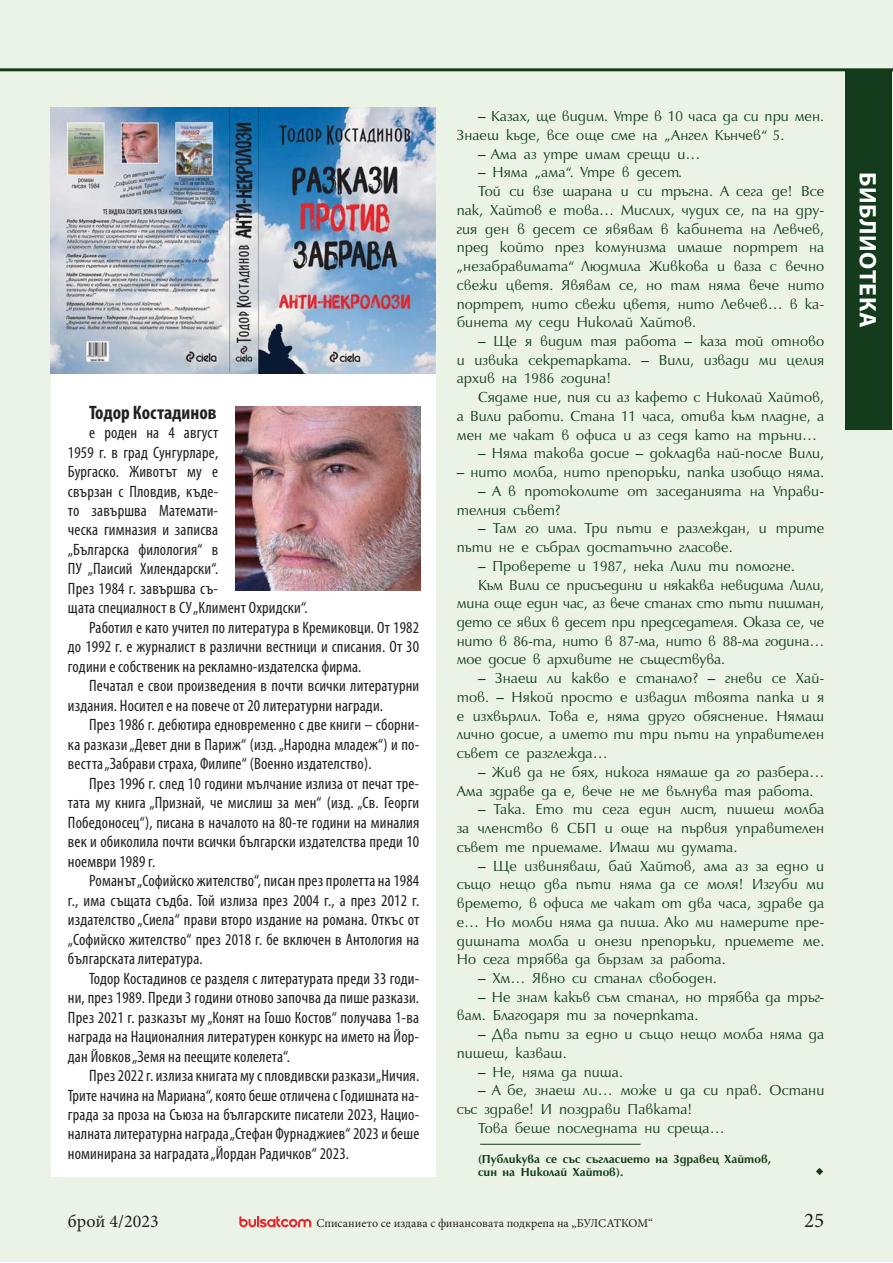
<style>
.page{position:relative;width:893px;height:1263px;background:#fff}
.page>*{position:absolute;margin:0;border:0;box-sizing:border-box;transform-origin:0 0}
.t1{font:700 24px "Myriad Pro";letter-spacing:.02em;color:#fff}
.t2{font:21px "Minion Pro";color:#231f20}
.t3{font:700 condensed 19.5px "Myriad Pro";color:#231f20}
.t4{font:18px "Minion Pro";color:#231f20}
.t5{font:18px "Minion Pro";color:#143c1c}
.t6{font:condensed 16.5px "Myriad Pro";letter-spacing:.01em;color:#231f20}
.t7{font:15px/18.8px "Opal Bulgarian CYR";letter-spacing:.005em;color:#143c1c}
.t8{font:700 12px/13.5px "Opal Bulgarian CYR";letter-spacing:.005em;color:#143c1c}
.t9{font:12px "Minion Pro";color:#231f20}
</style>
<div class="page">
<div style="left:0;top:0;width:892px;height:1262px;background:#eaf3e6"></div>
<svg style="left:239px;top:1216px;width:72px;height:11px"></svg>
<div style="left:845px;top:70px;width:47px;height:360px;background:#143c1c"></div>
<hr style="left:0;top:68px;width:892px;height:3px;background:#143c1c">
<div style="left:51px;top:107px;width:384px;height:1070px;background:#fff"></div>
<img style="left:51px;top:108px;width:384px;height:265px">
<img style="left:235px;top:406px;width:185px;height:185px">
<hr style="left:480px;top:1144px;width:160px;height:1px;background:#143c1c">
<h3 class="t3" style="left:89px;top:400px;width:129px">Тодор Костадинов</h3>
<p class="t6" style="left:89px;top:423px;width:131px">е роден на 4 август</p>
<p class="t6" style="left:68px;top:442px;width:152px">1959 г. в град Сунгурларе,</p>
<p class="t6" style="left:68px;top:462px;width:152px">Бургаско. Животът му е</p>
<p class="t6" style="left:68px;top:481px;width:152px">свързан с Пловдив, къде-</p>
<p class="t6" style="left:68px;top:501px;width:152px">то завършва Математи-</p>
<p class="t6" style="left:68px;top:520px;width:152px">ческа гимназия и записва</p>
<p class="t6" style="left:68px;top:540px;width:152px">„Българска филология“ в</p>
<p class="t6" style="left:68px;top:559px;width:152px">ПУ „Паисий Хилендарски“.</p>
<p class="t6" style="left:68px;top:579px;width:152px">През 1984 г. завършва съ-</p>
<p class="t6" style="left:68px;top:598px;width:241px">щата специалност в СУ „Климент Охридски“.</p>
<p class="t6" style="left:89px;top:618px;width:331px">Работил е като учител по литература в Кремиковци. От 1982</p>
<p class="t6" style="left:68px;top:637px;width:353px">до 1992 г. е журналист в различни вестници и списания. От 30</p>
<p class="t6" style="left:68px;top:657px;width:295px">години е собственик на рекламно-издателска фирма.</p>
<p class="t6" style="left:89px;top:676px;width:332px">Печатал е свои произведения в почти всички литературни</p>
<p class="t6" style="left:68px;top:695px;width:317px">издания. Носител е на повече от 20 литературни награди.</p>
<p class="t6" style="left:89px;top:715px;width:332px">През 1986 г. дебютира едновременно с две книги – сборни-</p>
<p class="t6" style="left:68px;top:734px;width:353px">ка разкази „Девет дни в Париж“ (изд. „Народна младеж“) и по-</p>
<p class="t6" style="left:68px;top:754px;width:305px">вестта „Забрави страха, Филипе“ (Военно издателство).</p>
<p class="t6" style="left:89px;top:773px;width:331px">През 1996 г. след 10 години мълчание излиза от печат тре-</p>
<p class="t6" style="left:68px;top:793px;width:353px">тата му книга „Признай, че мислиш за мен“ (изд. „Св. Георги</p>
<p class="t6" style="left:68px;top:812px;width:353px">Победоносец“), писана в началото на 80-те години на миналия</p>
<p class="t6" style="left:68px;top:832px;width:353px">век и обиколила почти всички български издателства преди 10</p>
<p class="t6" style="left:68px;top:851px;width:89px">ноември 1989 г.</p>
<p class="t6" style="left:89px;top:871px;width:331px">Романът „Софийско жителство“, писан през пролетта на 1984</p>
<p class="t6" style="left:68px;top:890px;width:353px">г., има същата съдба. Той излиза през 2004 г., а през 2012 г.</p>
<p class="t6" style="left:68px;top:910px;width:353px">издателство „Сиела“ прави второ издание на романа. Откъс от</p>
<p class="t6" style="left:68px;top:929px;width:353px">„Софийско жителство“ през 2018 г. бе включен в Антология на</p>
<p class="t6" style="left:68px;top:949px;width:136px">българската литература.</p>
<p class="t6" style="left:89px;top:968px;width:332px">Тодор Костадинов се разделя с литературата преди 33 годи-</p>
<p class="t6" style="left:68px;top:988px;width:353px">ни, през 1989. Преди 3 години отново започва да пише разкази.</p>
<p class="t6" style="left:68px;top:1007px;width:353px">През 2021 г. разказът му „Конят на Гошо Костов“ получава 1-ва</p>
<p class="t6" style="left:68px;top:1027px;width:353px">награда на Националния литературен конкурс на името на Йор-</p>
<p class="t6" style="left:68px;top:1046px;width:224px">дан Йовков „Земя на пеещите колелета“.</p>
<p class="t6" style="left:89px;top:1066px;width:331px">През 2022 г. излиза книгата му с пловдивски разкази „Ничия.</p>
<p class="t6" style="left:68px;top:1085px;width:353px">Трите начина на Мариана“, която беше отличена с Годишната на-</p>
<p class="t6" style="left:68px;top:1105px;width:353px">града за проза на Съюза на българските писатели 2023, Нацио-</p>
<p class="t6" style="left:68px;top:1124px;width:353px">налната литературна награда „Стефан Фурнаджиев“ 2023 и беше</p>
<p class="t6" style="left:68px;top:1144px;width:283px">номинирана за наградата „Йордан Радичков“ 2023.</p>
<p class="t7" style="left:457px;top:107px;width:369px;text-indent:21px">– Казах, ще видим. Утре в 10 часа да си при мен.<br>Знаеш къде, все още сме на „Ангел Кънчев“ 5.</p>
<p class="t7" style="left:478px;top:144px;width:224px">– Ама аз утре имам срещи и…</p>
<p class="t7" style="left:478px;top:163px;width:206px">– Няма „ама“. Утре в десет.</p>
<p class="t7" style="left:478px;top:182px;width:348px">Той си взе шарана и си тръгна. А сега де! Все</p>
<p class="t7" style="left:457px;top:200px;width:369px">пак, Хайтов е това… Мислих, чудих се, па на дру-</p>
<p class="t7" style="left:457px;top:219px;width:369px">гия ден в десет се явявам в кабинета на Левчев,</p>
<p class="t7" style="left:457px;top:238px;width:369px">пред който през комунизма имаше портрет на</p>
<p class="t7" style="left:457px;top:257px;width:369px">„незабравимата“ Людмила Живкова и ваза с вечно</p>
<p class="t7" style="left:457px;top:275px;width:369px">свежи цветя. Явявам се, но там няма вече нито</p>
<p class="t7" style="left:457px;top:294px;width:369px">портрет, нито свежи цветя, нито Левчев… в ка-</p>
<p class="t7" style="left:457px;top:313px;width:241px">бинета му седи Николай Хайтов.</p>
<p class="t7" style="left:457px;top:331px;width:369px;text-align:justify;text-indent:21px">– Ще я видим тая работа – каза той отново и извика секретарката. – Вили, извади ми целия архив на 1986 година!</p>
<p class="t7" style="left:457px;top:388px;width:369px;text-align:justify;text-indent:21px">Сядаме ние, пия си аз кафето с Николай Хайтов, а Вили работи. Стана 11 часа, отива към пладне, а мен ме чакат в офиса и аз седя като на тръни…</p>
<p class="t7" style="left:478px;top:444px;width:348px">– Няма такова досие – докладва най-после Вили,</p>
<p class="t7" style="left:457px;top:463px;width:369px">– нито молба, нито препоръки, папка изобщо няма.</p>
<p class="t7" style="left:457px;top:481px;width:369px;text-indent:21px">– А в протоколите от заседанията на Управи&shy;телния съвет?</p>
<p class="t7" style="left:457px;top:519px;width:369px;text-indent:21px">– Там го има. Три пъти е разлеждан, и трите пъти не е събрал достатъчно гласове.</p>
<p class="t7" style="left:478px;top:556px;width:318px">– Проверете и 1987, нека Лили ти помогне.</p>
<p class="t7" style="left:478px;top:575px;width:348px">Към Вили се присъедини и някаква невидима Лили,</p>
<p class="t7" style="left:457px;top:594px;width:369px">мина още един час, аз вече станах сто пъти пишман,</p>
<p class="t7" style="left:457px;top:612px;width:369px">дето се явих в десет при председателя. Оказа се, че</p>
<p class="t7" style="left:457px;top:631px;width:369px">нито в 86-та, нито в 87-ма, нито в 88-ма година…</p>
<p class="t7" style="left:457px;top:650px;width:270px">мое досие в архивите не съществува.</p>
<p class="t7" style="left:457px;top:669px;width:369px;text-align:justify;text-indent:21px">– Знаеш ли какво е станало? – гневи се Хай&shy;тов. – Някой просто е извадил твоята папка и я е изхвърлил. Това е, няма друго обяснение. Нямаш лично досие, а името ти три пъти на управителен съвет се разглежда…</p>
<p class="t7" style="left:457px;top:762px;width:369px;text-indent:21px">– Жив да не бях, никога нямаше да го разбера…<br>Ама здраве да е, вече не ме вълнува тая работа.</p>
<p class="t7" style="left:457px;top:800px;width:369px;text-align:justify;text-indent:21px">– Така. Ето ти сега един лист, пишеш молба за членство в СБП и още на първия управителен съвет те приемаме. Имаш ми думата.</p>
<p class="t7" style="left:457px;top:856px;width:369px;text-align:justify;text-indent:21px">– Ще извиняваш, бай Хайтов, ама аз за едно и също нещо два пъти няма да се моля! Изгуби ми времето, в офиса ме чакат от два часа, здраве да е… Но молби няма да пиша. Ако ми намерите пре&shy;дишната молба и онези препоръки, приемете ме.<br>Но сега трябва да бързам за работа.</p>
<p class="t7" style="left:478px;top:968px;width:240px">– Хм… Явно си станал свободен.</p>
<p class="t7" style="left:457px;top:987px;width:369px;text-indent:21px">– Не знам какъв съм станал, но трябва да тръг&shy;вам. Благодаря ти за почерпката.</p>
<p class="t7" style="left:457px;top:1025px;width:369px;text-indent:21px">– Два пъти за едно и също нещо молба няма да пишеш, казваш.</p>
<p class="t7" style="left:478px;top:1062px;width:147px">– Не, няма да пиша.</p>
<p class="t7" style="left:478px;top:1081px;width:348px">– А бе, знаеш ли… може и да си прав. Остани</p>
<p class="t7" style="left:457px;top:1100px;width:237px">със здраве! И поздрави Павката!</p>
<p class="t7" style="left:478px;top:1118px;width:248px">Това беше последната ни среща…</p>
<p class="t8" style="left:478px;top:1154px;width:295px">(Публикува се със съгласието на Здравец Хайтов, син на Николай Хайтов).</p>
<p class="t5" style="left:815px;top:1160px;width:10px">◆</p>
<p class="t4" style="left:68px;top:1211px;width:92px">брой 4/2023</p>
<p class="t9" style="left:316px;top:1216px;width:338px">Списанието се издава с финансовата подкрепа на „БУЛСАТКОМ“</p>
<h2 class="t2" style="left:804px;top:1208px;width:22px">25</h2>
<h1 class="t1" style="left:882px;top:172px;width:157px;rotate:90deg">БИБЛИОТЕКА</h1>
</div>
